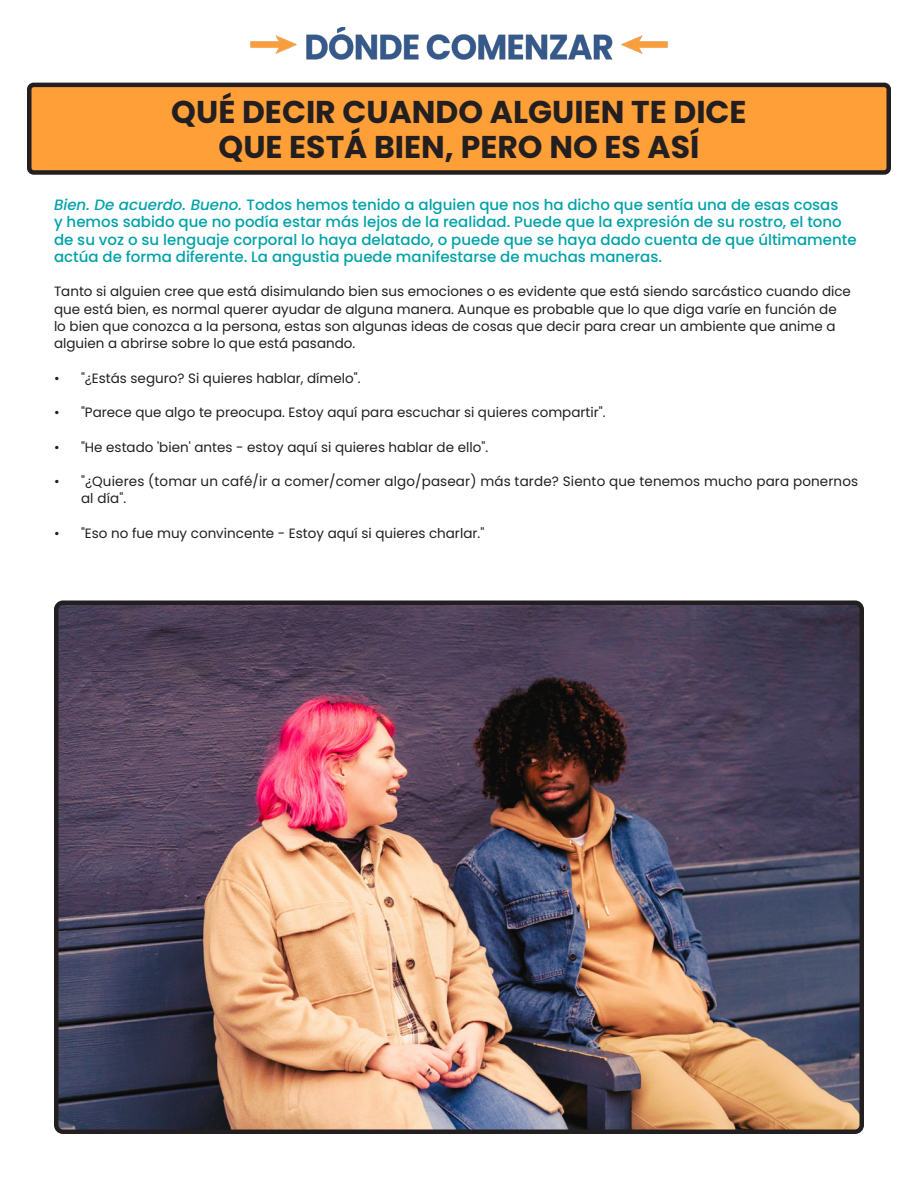
<style>
.page{position:relative;width:918px;height:1188px;background:#fff}
.page>*{position:absolute;margin:0;border:0;box-sizing:border-box;transform-origin:0 0}
.t1{font:700 31.5px "Poppins";color:#231f20}
.Intro_outro_paragraph{font:500 15px/17.2px "Poppins";color:#00a2a9}
.Body{font:13.5px/17.2px "Poppins";color:#231f20}
.s1{font-style:italic}
</style>
<div class="page">
<div style="left:29px;top:85px;width:860px;height:87px;background:#ff9f37;border-radius:4px"></div>
<div style="left:27px;top:83px;width:864px;height:92px;border:4px solid #231f20;border-radius:4px"></div>
<img style="left:250px;top:27px;width:418px;height:33px">
<img style="left:59px;top:605px;width:800px;height:524px">
<div style="left:54px;top:600px;width:810px;height:534px;border:4px solid #231f20;border-radius:7px"></div>
<h2 class="t1" style="left:171px;top:94px;width:577px">QUÉ DECIR CUANDO ALGUIEN TE DICE</h2>
<h2 class="t1" style="left:219px;top:128px;width:482px">QUE ESTÁ BIEN, PERO NO ES ASÍ</h2>
<p class="Intro_outro_paragraph" style="left:54px;top:196px;width:804px"><span class="s1">Bien. De acuerdo. Bueno.</span> Todos hemos tenido a alguien que nos ha dicho que sentía una de esas cosas<br>y hemos sabido que no podía estar más lejos de la realidad. Puede que la expresión de su rostro, el tono de su voz o su lenguaje corporal lo haya delatado, o puede que se haya dado cuenta de que últimamente actúa de forma diferente. La angustia puede manifestarse de muchas maneras.</p>
<p class="Body" style="left:54px;top:283px;width:799px">Tanto si alguien cree que está disimulando bien sus emociones o es evidente que está siendo sarcástico cuando dice que está bien, es normal querer ayudar de alguna manera. Aunque es probable que lo que diga varíe en función de lo bien que conozca a la persona, estas son algunas ideas de cosas que decir para crear un ambiente que anime a alguien a abrirse sobre lo que está pasando.</p>
<p class="Body" style="left:54px;top:369px;width:308px">• "¿Estás seguro? Si quieres hablar, dímelo".</p>
<p class="Body" style="left:54px;top:404px;width:553px">• "Parece que algo te preocupa. Estoy aquí para escuchar si quieres compartir".</p>
<p class="Body" style="left:54px;top:438px;width:436px">• "He estado 'bien' antes - estoy aquí si quieres hablar de ello".</p>
<p class="Body" style="left:81px;top:473px;width:779px;text-indent:-27px">• "¿Quieres (tomar un café/ir a comer/comer algo/pasear) más tarde? Siento que tenemos mucho para ponernos al día".</p>
<p class="Body" style="left:54px;top:525px;width:432px">• "Eso no fue muy convincente - Estoy aquí si quieres charlar."</p>
</div>
